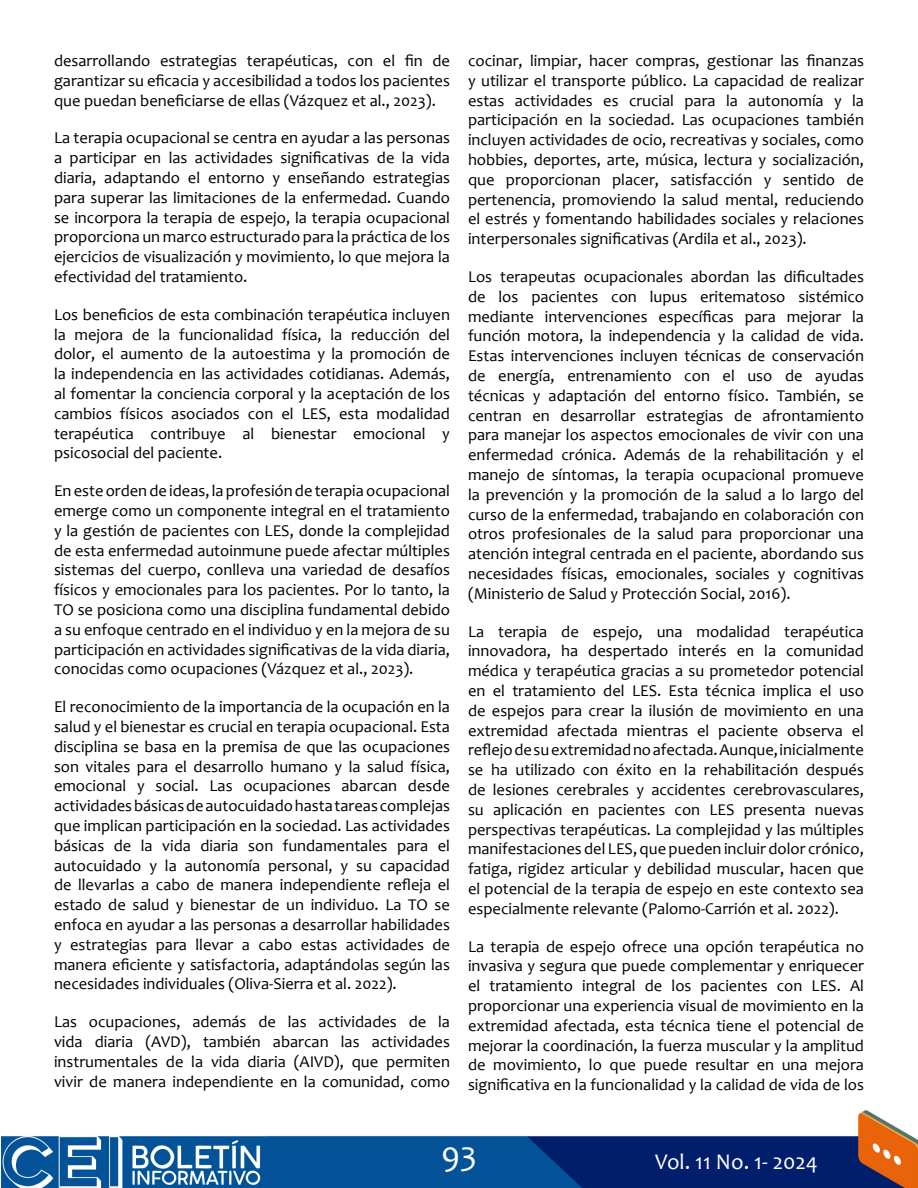
<style>
.page{position:relative;width:918px;height:1188px;background:#fff}
.page>*{position:absolute;margin:0;border:0;box-sizing:border-box;transform-origin:0 0}
.t1{font:34.5px "Candara";color:#fff}
.t2{font:22.5px "Candara";color:#fff}
.t3{font:16.5px/19.8px "Candara";color:#000;text-align:justify}
</style>
<div class="page">
<img style="left:1px;top:1110px;width:917px;height:78px">
<p class="t3" style="left:54px;top:51px;width:398px">desarrollando estrategias terapéuticas, con el fin de garantizar su eficacia y accesibilidad a todos los pacientes que puedan beneficiarse de ellas (Vázquez et al., 2023).</p>
<p class="t3" style="left:54px;top:128px;width:398px">La terapia ocupacional se centra en ayudar a las personas a participar en las actividades significativas de la vida diaria, adaptando el entorno y enseñando estrategias para superar las limitaciones de la enfermedad. Cuando se incorpora la terapia de espejo, la terapia ocupacional proporciona un marco estructurado para la práctica de los ejercicios de visualización y movimiento, lo que mejora la efectividad del tratamiento.</p>
<p class="t3" style="left:54px;top:304px;width:398px">Los beneficios de esta combinación terapéutica incluyen la mejora de la funcionalidad física, la reducción del dolor, el aumento de la autoestima y la promoción de la independencia en las actividades cotidianas. Además, al fomentar la conciencia corporal y la aceptación de los cambios físicos asociados con el LES, esta modalidad terapéutica contribuye al bienestar emocional y psicosocial del paciente.</p>
<p class="t3" style="left:54px;top:481px;width:398px">En este orden de ideas, la profesión de terapia ocupacional emerge como un componente integral en el tratamiento y la gestión de pacientes con LES, donde la complejidad de esta enfermedad autoinmune puede afectar múltiples sistemas del cuerpo, conlleva una variedad de desafíos físicos y emocionales para los pacientes. Por lo tanto, la TO se posiciona como una disciplina fundamental debido a su enfoque centrado en el individuo y en la mejora de su participación en actividades significativas de la vida diaria, conocidas como ocupaciones (Vázquez et al., 2023).</p>
<p class="t3" style="left:54px;top:697px;width:398px">El reconocimiento de la importancia de la ocupación en la salud y el bienestar es crucial en terapia ocupacional. Esta disciplina se basa en la premisa de que las ocupaciones son vitales para el desarrollo humano y la salud física, emocional y social. Las ocupaciones abarcan desde actividades básicas de autocuidado hasta tareas complejas que implican participación en la sociedad. Las actividades básicas de la vida diaria son fundamentales para el autocuidado y la autonomía personal, y su capacidad de llevarlas a cabo de manera independiente refleja el estado de salud y bienestar de un individuo. La TO se enfoca en ayudar a las personas a desarrollar habilidades y estrategias para llevar a cabo estas actividades de manera eficiente y satisfactoria, adaptándolas según las necesidades individuales (Oliva-Sierra et al. 2022).</p>
<p class="t3" style="left:54px;top:1012px;width:398px">Las ocupaciones, además de las actividades de la vida diaria (AVD), también abarcan las actividades instrumentales de la vida diaria (AIVD), que permiten vivir de manera independiente en la comunidad, como</p>
<p class="t3" style="left:468px;top:51px;width:398px">cocinar, limpiar, hacer compras, gestionar las finanzas y utilizar el transporte público. La capacidad de realizar estas actividades es crucial para la autonomía y la participación en la sociedad. Las ocupaciones también incluyen actividades de ocio, recreativas y sociales, como hobbies, deportes, arte, música, lectura y socialización, que proporcionan placer, satisfacción y sentido de pertenencia, promoviendo la salud mental, reduciendo el estrés y fomentando habilidades sociales y relaciones interpersonales significativas (Ardila et al., 2023).</p>
<p class="t3" style="left:468px;top:267px;width:398px">Los terapeutas ocupacionales abordan las dificultades de los pacientes con lupus eritematoso sistémico mediante intervenciones específicas para mejorar la función motora, la independencia y la calidad de vida.<br>Estas intervenciones incluyen técnicas de conservación de energía, entrenamiento con el uso de ayudas técnicas y adaptación del entorno físico. También, se centran en desarrollar estrategias de afrontamiento para manejar los aspectos emocionales de vivir con una enfermedad crónica. Además de la rehabilitación y el manejo de síntomas, la terapia ocupacional promueve la prevención y la promoción de la salud a lo largo del curso de la enfermedad, trabajando en colaboración con otros profesionales de la salud para proporcionar una atención integral centrada en el paciente, abordando sus necesidades físicas, emocionales, sociales y cognitivas (Ministerio de Salud y Protección Social, 2016).</p>
<p class="t3" style="left:468px;top:621px;width:398px">La terapia de espejo, una modalidad terapéutica innovadora, ha despertado interés en la comunidad médica y terapéutica gracias a su prometedor potencial en el tratamiento del LES. Esta técnica implica el uso de espejos para crear la ilusión de movimiento en una extremidad afectada mientras el paciente observa el reflejo de su extremidad no afectada. Aunque, inicialmente se ha utilizado con éxito en la rehabilitación después de lesiones cerebrales y accidentes cerebrovasculares, su aplicación en pacientes con LES presenta nuevas perspectivas terapéuticas. La complejidad y las múltiples manifestaciones del LES, que pueden incluir dolor crónico, fatiga, rigidez articular y debilidad muscular, hacen que el potencial de la terapia de espejo en este contexto sea especialmente relevante (Palomo-Carrión et al. 2022).</p>
<p class="t3" style="left:468px;top:936px;width:398px">La terapia de espejo ofrece una opción terapéutica no invasiva y segura que puede complementar y enriquecer el tratamiento integral de los pacientes con LES. Al proporcionar una experiencia visual de movimiento en la extremidad afectada, esta técnica tiene el potencial de mejorar la coordinación, la fuerza muscular y la amplitud de movimiento, lo que puede resultar en una mejora significativa en la funcionalidad y la calidad de vida de los</p>
<h1 class="t1" style="left:441px;top:1132px;width:37px">93</h1>
<h2 class="t2" style="left:655px;top:1147px;width:164px">Vol. 11 No. 1- 2024</h2>
</div>
